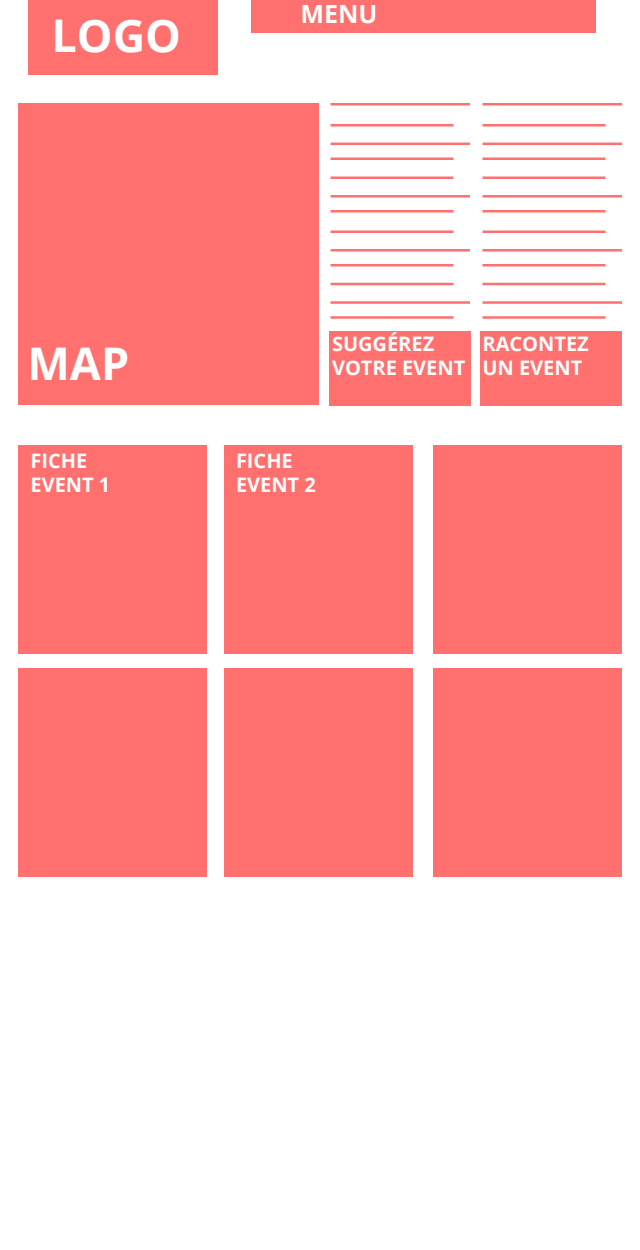
<style>
.page{position:relative;width:640px;height:1250px;background:#fff}
.page>*{position:absolute;margin:0;border:0;box-sizing:border-box;transform-origin:0 0}
.t1{font:700 45px "Open Sans";color:#fff}
.t2{font:700 25px "Open Sans";color:#fff}
.t3{font:700 20px/24px "Open Sans";color:#fff}
</style>
<div class="page">
<div style="left:28px;top:0;width:190px;height:75px;background:#ff706e"></div>
<div style="left:480px;top:331px;width:142px;height:75px;background:#ff706e"></div>
<div style="left:329px;top:331px;width:141px;height:75px;background:#ff706e"></div>
<div style="left:18px;top:445px;width:189px;height:209px;background:#ff706e"></div>
<div style="left:18px;top:668px;width:189px;height:209px;background:#ff706e"></div>
<div style="left:224px;top:445px;width:189px;height:209px;background:#ff706e"></div>
<div style="left:224px;top:668px;width:189px;height:209px;background:#ff706e"></div>
<div style="left:433px;top:445px;width:189px;height:209px;background:#ff706e"></div>
<div style="left:433px;top:668px;width:189px;height:209px;background:#ff706e"></div>
<div style="left:18px;top:103px;width:300px;height:301px;background:#ff706e"></div>
<div style="left:251px;top:0;width:345px;height:32px;background:#ff706e"></div>
<hr style="left:330px;top:316px;width:124px;height:3px;background:#ff706e">
<hr style="left:482px;top:316px;width:124px;height:3px;background:#ff706e">
<hr style="left:330px;top:264px;width:124px;height:2px;background:#ff706e">
<hr style="left:482px;top:264px;width:124px;height:2px;background:#ff706e">
<hr style="left:330px;top:210px;width:124px;height:2px;background:#ff706e">
<hr style="left:482px;top:210px;width:124px;height:2px;background:#ff706e">
<hr style="left:330px;top:158px;width:124px;height:2px;background:#ff706e">
<hr style="left:482px;top:158px;width:124px;height:2px;background:#ff706e">
<hr style="left:330px;top:283px;width:124px;height:2px;background:#ff706e">
<hr style="left:482px;top:283px;width:124px;height:2px;background:#ff706e">
<hr style="left:330px;top:230px;width:124px;height:3px;background:#ff706e">
<hr style="left:482px;top:230px;width:124px;height:3px;background:#ff706e">
<hr style="left:330px;top:176px;width:124px;height:3px;background:#ff706e">
<hr style="left:482px;top:176px;width:124px;height:3px;background:#ff706e">
<hr style="left:330px;top:124px;width:124px;height:2px;background:#ff706e">
<hr style="left:482px;top:124px;width:124px;height:2px;background:#ff706e">
<hr style="left:330px;top:301px;width:140px;height:3px;background:#ff706e">
<hr style="left:482px;top:301px;width:140px;height:3px;background:#ff706e">
<hr style="left:330px;top:249px;width:140px;height:3px;background:#ff706e">
<hr style="left:482px;top:249px;width:140px;height:3px;background:#ff706e">
<hr style="left:330px;top:195px;width:140px;height:3px;background:#ff706e">
<hr style="left:482px;top:195px;width:140px;height:3px;background:#ff706e">
<hr style="left:330px;top:143px;width:140px;height:2px;background:#ff706e">
<hr style="left:482px;top:143px;width:140px;height:2px;background:#ff706e">
<hr style="left:330px;top:103px;width:140px;height:3px;background:#ff706e">
<hr style="left:482px;top:103px;width:140px;height:3px;background:#ff706e">
<h1 class="t1" style="left:52px;top:4px;width:131px">LOGO</h1>
<p class="t2" style="left:300px;top:-3px;width:78px">MENU</p>
<h1 class="t1" style="left:28px;top:332px;width:103px">MAP</h1>
<p class="t3" style="left:332px;top:331px;width:135px">SUGGÉREZ<br>VOTRE EVENT</p>
<p class="t3" style="left:482px;top:331px;width:108px">RACONTEZ<br>UN EVENT</p>
<p class="t3" style="left:30px;top:448px;width:81px">FICHE<br>EVENT 1</p>
<p class="t3" style="left:236px;top:448px;width:81px">FICHE<br>EVENT 2</p>
</div>
